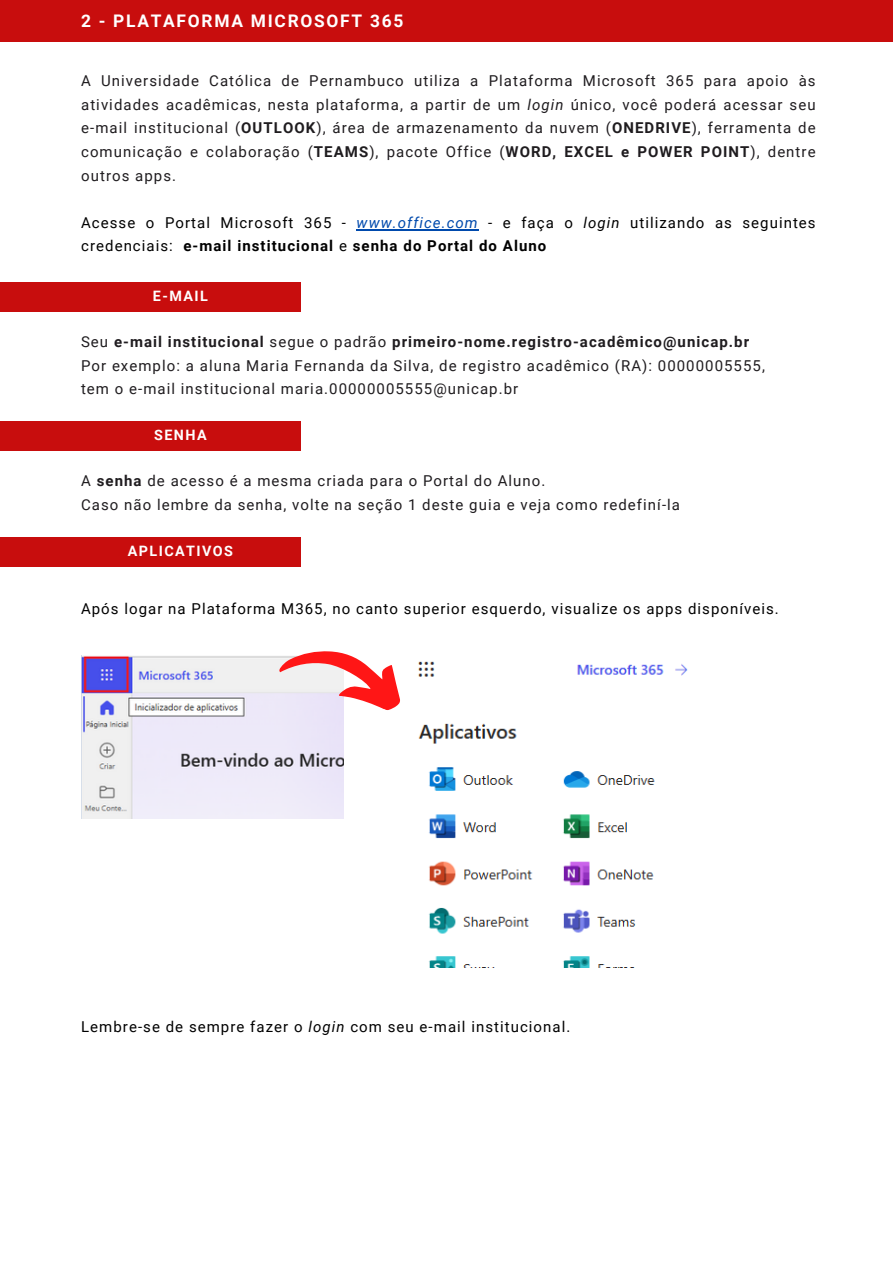
<style>
.page{position:relative;width:893px;height:1264px;background:#fff}
.page>*{position:absolute;margin:0;border:0;box-sizing:border-box;transform-origin:0 0}
.t1{font:700 17.4px "Roboto";letter-spacing:.1em;color:#fff}
.t2{font:15px/23.5px "Roboto";letter-spacing:.07em;color:#1f1c1f;text-align:justify}
.t3{font:15px/23.5px "Roboto";letter-spacing:.07em;color:#000}
.t4{font:700 15px "Roboto";letter-spacing:.07em;color:#1f1c1f}
.t5{font:700 14.4px "Roboto";letter-spacing:.1em;color:#fff}
.s1{font-style:italic}
.s2{font-weight:700}
.s3{font-style:italic;color:#004aad}
.s4{font-weight:400}
</style>
<div class="page">
<div style="left:0;top:0;width:892px;height:42px;background:#c80d0d"></div>
<div style="left:0;top:282px;width:300px;height:30px;background:#c80d0d"></div>
<div style="left:0;top:422px;width:300px;height:29px;background:#c80d0d"></div>
<div style="left:0;top:537px;width:300px;height:29px;background:#c80d0d"></div>
<img style="left:81px;top:655px;width:262px;height:163px">
<svg style="left:277px;top:651px;width:123px;height:62px"></svg>
<img style="left:418px;top:661px;width:270px;height:306px">
<hr style="left:356px;top:229px;width:122px;height:1px;background:#004aad">
<p class="t1" style="left:81px;top:10px;width:324px">2 - PLATAFORMA MICROSOFT 365</p>
<p class="t2" style="left:81px;top:69px;width:736px">A Universidade Católica de Pernambuco utiliza a Plataforma Microsoft 365 para apoio às atividades acadêmicas, nesta plataforma, a partir de um <span class="s1">login</span> único, você poderá acessar seu e-mail institucional (<span class="s2">OUTLOOK</span>), área de armazenamento da nuvem (<span class="s2">ONEDRIVE</span>), ferramenta de comunicação e colaboração (<span class="s2">TEAMS</span>), pacote Office (<span class="s2">WORD, EXCEL e POWER POINT</span>), dentre outros apps.</p>
<p class="t3" style="left:81px;top:211px;width:736px">Acesse o Portal Microsoft 365 - <span class="s3">www.office.com</span> - e faça o <span class="s1">login</span> utilizando as seguintes credenciais: <span class="s2">e-mail institucional</span> e <span class="s2">senha do Portal do Aluno</span></p>
<p class="t5" style="left:153px;top:288px;width:56px">E-MAIL</p>
<p class="t4" style="left:81px;top:333px;width:669px"><span class="s4">Seu</span> e-mail institucional <span class="s4">segue o padrão</span> primeiro-nome.registro-acadêmico@unicap.br</p>
<p class="t2" style="left:81px;top:354px;width:685px">Por exemplo: a aluna Maria Fernanda da Silva, de registro acadêmico (RA): 00000005555,</p>
<p class="t2" style="left:81px;top:377px;width:438px">tem o e-mail institucional maria.00000005555@unicap.br</p>
<p class="t5" style="left:154px;top:427px;width:54px">SENHA</p>
<p class="t2" style="left:81px;top:469px;width:465px">A <span class="s2">senha</span> de acesso é a mesma criada para o Portal do Aluno.</p>
<p class="t2" style="left:81px;top:493px;width:600px">Caso não lembre da senha, volte na seção 1 deste guia e veja como redefiní-la</p>
<p class="t5" style="left:128px;top:542px;width:107px">APLICATIVOS</p>
<p class="t3" style="left:81px;top:597px;width:699px">Após logar na Plataforma M365, no canto superior esquerdo, visualize os apps disponíveis.</p>
<p class="t3" style="left:81px;top:1014px;width:490px">Lembre-se de sempre fazer o <span class="s1">login</span> com seu e-mail institucional.</p>
</div>
